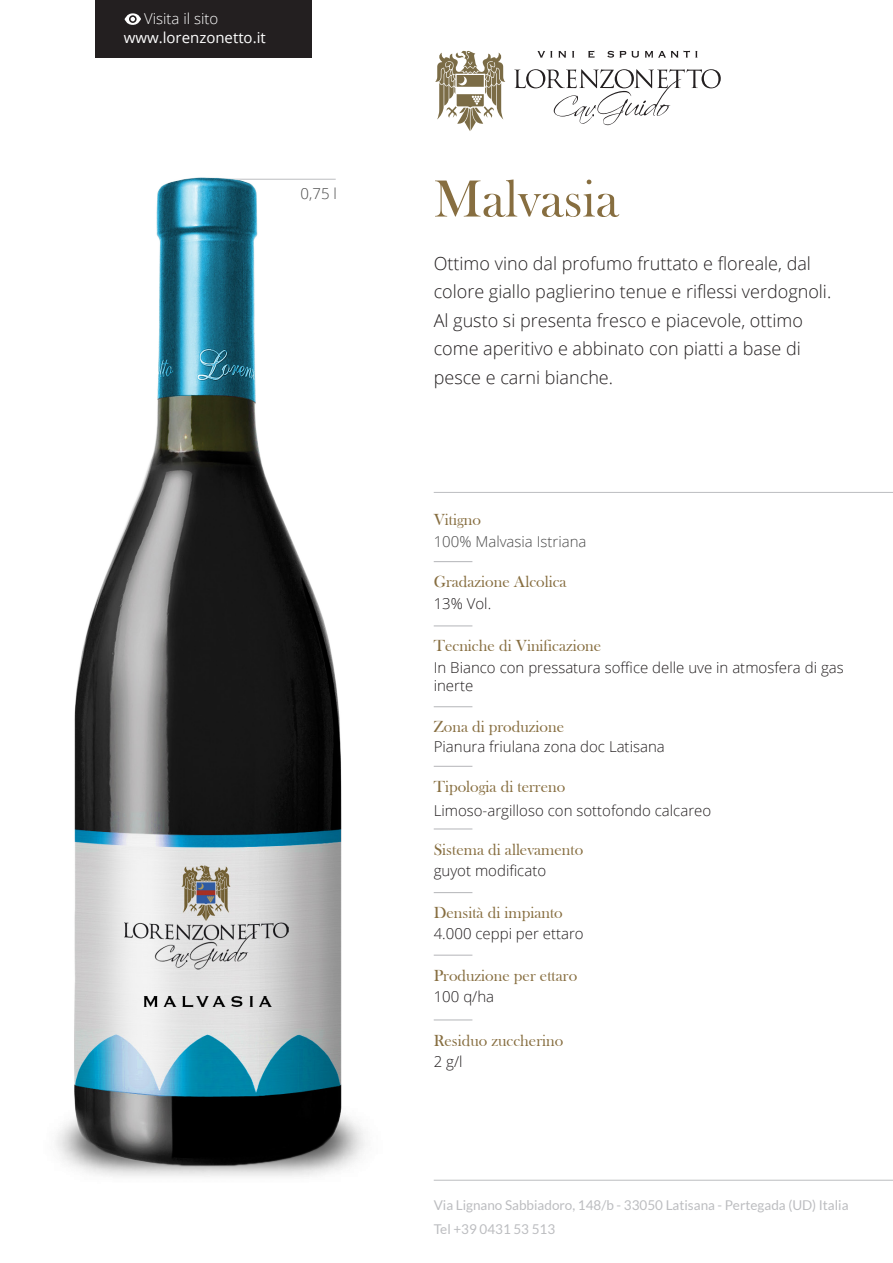
<style>
.page{position:relative;width:893px;height:1263px;background:#fff}
.page>*{position:absolute;margin:0;border:0;box-sizing:border-box;transform-origin:0 0}
.t1{font:54px "Bask Old Face";color:#876e40}
.t2{font:300 18px/28.5px "Open Sans";color:#231f20}
.t3{font:16.5px "Bask Old Face";color:#876e40}
.t4{font:300 15px/18px "Open Sans";color:#231f20}
.t5{font:300 15px "Open Sans";color:#4a4a4a}
.t6{font:15px "Open Sans";color:#fff}
.t7{font:300 15px "Open Sans";color:#fff}
.t8{font:13.5px "Lato";color:#bcbdc0}
</style>
<div class="page">
<hr style="left:434px;top:492px;width:459px;height:1px;background:#bcbdc0">
<hr style="left:434px;top:561px;width:38px;height:1px;background:#bcbdc0">
<hr style="left:434px;top:625px;width:38px;height:1px;background:#bcbdc0">
<hr style="left:434px;top:706px;width:38px;height:1px;background:#bcbdc0">
<hr style="left:434px;top:766px;width:38px;height:1px;background:#bcbdc0">
<hr style="left:434px;top:828px;width:38px;height:1px;background:#bcbdc0">
<hr style="left:434px;top:892px;width:38px;height:1px;background:#bcbdc0">
<hr style="left:434px;top:954px;width:38px;height:2px;background:#bcbdc0">
<svg style="left:435px;top:50px;width:70px;height:81px"></svg>
<svg style="left:537px;top:51px;width:15px;height:7px"></svg>
<svg style="left:558px;top:51px;width:8px;height:7px"></svg>
<svg style="left:572px;top:51px;width:2px;height:7px"></svg>
<svg style="left:588px;top:51px;width:6px;height:7px"></svg>
<svg style="left:607px;top:51px;width:32px;height:7px"></svg>
<svg style="left:645px;top:51px;width:52px;height:7px"></svg>
<svg style="left:514px;top:69px;width:207px;height:56px"></svg>
<hr style="left:434px;top:1019px;width:38px;height:1px;background:#bcbdc0">
<hr style="left:434px;top:1180px;width:459px;height:1px;background:#bcbdc0">
<div style="left:95px;top:0;width:217px;height:58px;background:#231f20"></div>
<svg style="left:125px;top:13px;width:16px;height:12px"></svg>
<img style="left:60px;top:177px;width:290px;height:1005px">
<p class="t7" style="left:144px;top:8px;width:76px">Visita il sito</p>
<p class="t6" style="left:124px;top:27px;width:144px">www.lorenzonetto.it</p>
<p class="t5" style="left:301px;top:183px;width:38px">0,75 l</p>
<p class="t1" style="left:434px;top:169px;width:186px">Malvasia</p>
<p class="t2" style="left:434px;top:248px;width:399px">Ottimo vino dal profumo fruttato e floreale, dal colore giallo paglierino tenue e riflessi verdognoli.<br>Al gusto si presenta fresco e piacevole, ottimo come aperitivo e abbinato con piatti a base di pesce e carni bianche.</p>
<p class="t3" style="left:434px;top:511px;width:49px">Vitigno</p>
<p class="t5" style="left:434px;top:532px;width:154px">100% Malvasia Istriana</p>
<p class="t3" style="left:434px;top:573px;width:134px">Gradazione Alcolica</p>
<p class="t4" style="left:434px;top:595px;width:59px">13% Vol.</p>
<p class="t3" style="left:434px;top:636px;width:169px">Tecniche di Vinificazione</p>
<p class="t4" style="left:434px;top:658px;width:412px">In Bianco con pressatura soffice delle uve in atmosfera di gas inerte</p>
<p class="t3" style="left:434px;top:717px;width:132px">Zona di produzione</p>
<p class="t4" style="left:434px;top:737px;width:233px">Pianura friulana zona doc Latisana</p>
<p class="t3" style="left:434px;top:777px;width:133px">Tipologia di terreno</p>
<p class="t4" style="left:434px;top:801px;width:279px">Limoso-argilloso con sottofondo calcareo</p>
<p class="t3" style="left:434px;top:840px;width:151px">Sistema di allevamento</p>
<p class="t4" style="left:434px;top:861px;width:114px">guyot modificato</p>
<p class="t3" style="left:434px;top:903px;width:131px">Densità di impianto</p>
<p class="t4" style="left:434px;top:924px;width:151px">4.000 ceppi per ettaro</p>
<p class="t3" style="left:434px;top:966px;width:145px">Produzione per ettaro</p>
<p class="t4" style="left:434px;top:987px;width:62px">100 q/ha</p>
<p class="t3" style="left:434px;top:1031px;width:131px">Residuo zuccherino</p>
<p class="t4" style="left:434px;top:1052px;width:30px">2 g/l</p>
<p class="t8" style="left:434px;top:1198px;width:416px">Via Lignano Sabbiadoro, 148/b - 33050 Latisana - Pertegada (UD) Italia</p>
<p class="t8" style="left:434px;top:1222px;width:123px">Tel +39 0431 53 513</p>
</div>
